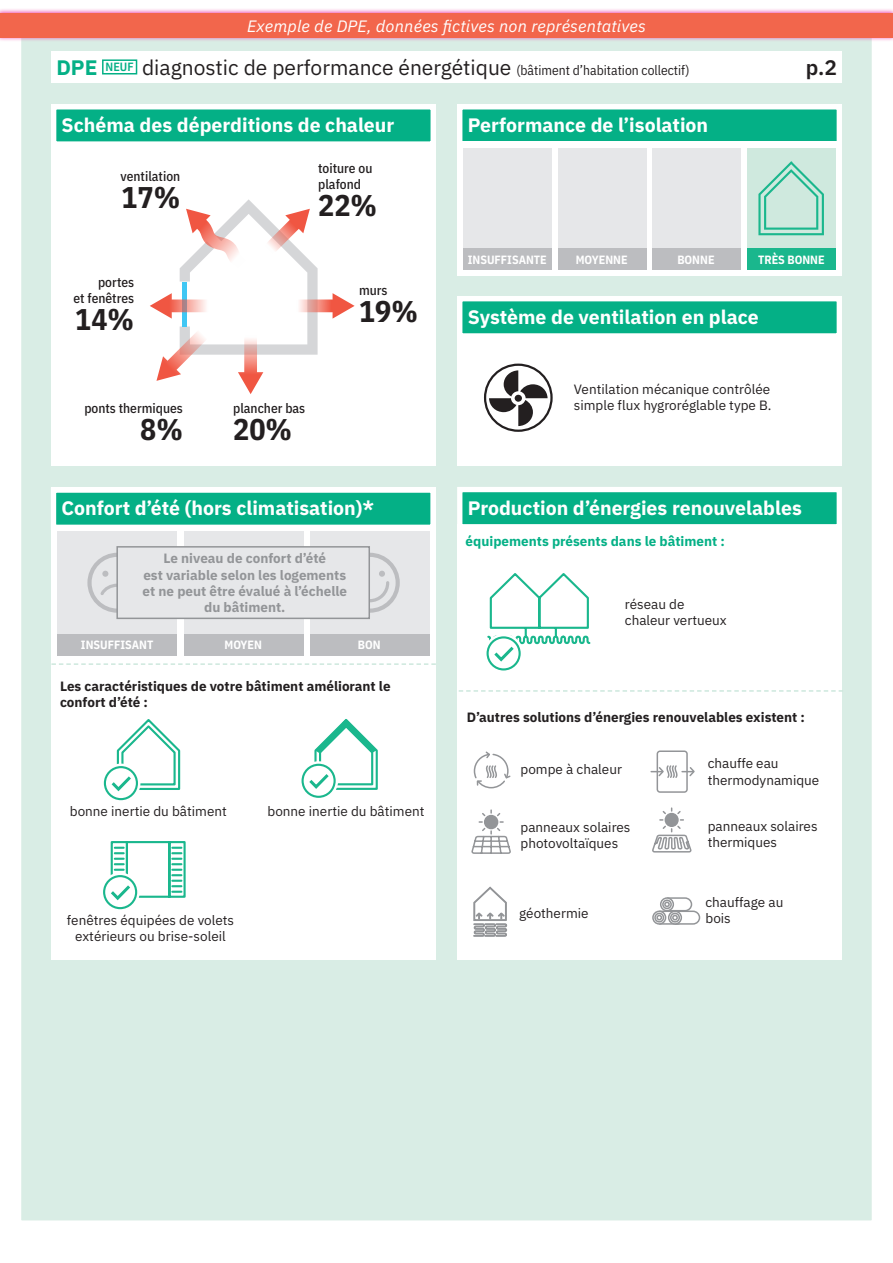
<style>
.page{position:relative;width:893px;height:1263px;background:#fff}
.page>*{position:absolute;margin:0;border:0;box-sizing:border-box;transform-origin:0 0}
.t1{font:700 30px "IBM Plex Sans Cond";color:#231f20}
.t2{font:21px "IBM Plex Sans";color:#231f20}
.t3{font:700 21px "IBM Plex Sans";color:#04b086}
.t4{font:600 21px "IBM Plex Sans";color:#231f20}
.titre_bloc{font:700 19.5px "IBM Plex Sans";color:#fff}
.t5{font:italic 16.5px "IBM Plex Sans";letter-spacing:.01em;color:#fff}
.t6{font:13.5px/16.2px "IBM Plex Sans";color:#231f20}
.t7{font:700 13.5px/16.2px "IBM Plex Sans";color:#231f20}
.t8{font:700 13.5px/16.2px "IBM Plex Sans";color:#939598;text-align:center}
.t9{font:500 13.5px/16.2px "IBM Plex Sans Cond";color:#231f20}
.t10{font:700 13.5px "IBM Plex Sans";color:#04b086}
.t11{font:700 12px "IBM Plex Sans Cond";color:#fff}
.t12{font:600 12px "IBM Plex Sans Cond";color:#04b086}
.s1{font-family:"IBM Plex Sans Cond";font-size:13.5px}
</style>
<div class="page">
<div style="left:0;top:0;width:893px;height:1242px;background:#d9ede5;border:21px solid #fff"></div>
<div style="left:51px;top:51px;width:791px;height:32px;background:#fff"></div>
<div style="left:457px;top:524px;width:385px;height:436px;background:#fff"></div>
<div style="left:51px;top:104px;width:385px;height:362px;background:#fff"></div>
<div style="left:457px;top:296px;width:385px;height:170px;background:#fff"></div>
<div style="left:54px;top:107px;width:379px;height:37px;background:#04b086"></div>
<div style="left:51px;top:104px;width:385px;height:43px;border:5px solid #fff"></div>
<div style="left:460px;top:107px;width:379px;height:37px;background:#04b086"></div>
<div style="left:457px;top:104px;width:385px;height:43px;border:5px solid #fff"></div>
<div style="left:460px;top:299px;width:379px;height:37px;background:#04b086"></div>
<div style="left:457px;top:296px;width:385px;height:43px;border:5px solid #fff"></div>
<div style="left:460px;top:490px;width:379px;height:37px;background:#04b086"></div>
<div style="left:457px;top:487px;width:385px;height:42px;border:5px solid #fff"></div>
<div style="left:51px;top:487px;width:385px;height:473px;background:#fff"></div>
<div style="left:54px;top:490px;width:379px;height:37px;background:#04b086"></div>
<div style="left:51px;top:487px;width:385px;height:43px;border:5px solid #fff"></div>
<div style="left:0;top:8px;width:893px;height:34px;background:#ed028c;opacity:.75"></div>
<div style="left:0;top:13px;width:893px;height:25px;background:#f2664c"></div>
<div style="left:102px;top:59px;width:35px;height:15px;border:2px solid #04b086"></div>
<div style="left:457px;top:141px;width:385px;height:135px;background:#fff"></div>
<div style="left:747px;top:148px;width:88px;height:101px;background:#cfe9de"></div>
<div style="left:653px;top:148px;width:88px;height:101px;background:#e6e7e9"></div>
<div style="left:558px;top:148px;width:88px;height:101px;background:#e6e7e9"></div>
<div style="left:464px;top:148px;width:88px;height:101px;background:#e6e7e9"></div>
<div style="left:747px;top:249px;width:88px;height:21px;background:#1ab78d"></div>
<div style="left:653px;top:249px;width:88px;height:21px;background:#bcbdc0"></div>
<div style="left:558px;top:249px;width:88px;height:21px;background:#bcbdc0"></div>
<div style="left:464px;top:249px;width:88px;height:21px;background:#bcbdc0"></div>
<svg style="left:758px;top:161px;width:66px;height:74px"></svg>
<svg style="left:150px;top:199px;width:205px;height:195px"></svg>
<svg style="left:51px;top:663px;width:385px;height:2px"></svg>
<svg style="left:489px;top:370px;width:59px;height:56px"></svg>
<div style="left:484px;top:364px;width:69px;height:68px;border:2px solid #231f20;border-radius:50%"></div>
<div style="left:299px;top:761px;width:39px;height:39px;border:4px solid #fff;border-radius:50%"></div>
<svg style="left:302px;top:719px;width:76px;height:79px"></svg>
<div style="left:101px;top:872px;width:39px;height:40px;border:4px solid #fff;border-radius:50%"></div>
<svg style="left:103px;top:841px;width:83px;height:68px"></svg>
<div style="left:101px;top:764px;width:39px;height:39px;border:4px solid #fff;border-radius:50%"></div>
<svg style="left:104px;top:719px;width:77px;height:81px"></svg>
<div style="left:484px;top:634px;width:39px;height:39px;border:4px solid #fff;border-radius:50%"></div>
<svg style="left:486px;top:573px;width:105px;height:97px"></svg>
<svg style="left:473px;top:886px;width:34px;height:51px"></svg>
<svg style="left:650px;top:764px;width:45px;height:15px"></svg>
<div style="left:657px;top:750px;width:31px;height:43px;border:2px solid #939598;border-radius:3px"></div>
<div style="left:652px;top:910px;width:14px;height:15px;border:2px solid #939598;border-radius:50%"></div>
<svg style="left:653px;top:897px;width:48px;height:28px"></svg>
<svg style="left:473px;top:751px;width:38px;height:38px"></svg>
<svg style="left:459px;top:690px;width:383px;height:2px"></svg>
<svg style="left:471px;top:809px;width:39px;height:44px"></svg>
<div style="left:485px;top:815px;width:13px;height:13px;background:#939598;border-radius:50%"></div>
<div style="left:484px;top:815px;width:14px;height:14px;border:2px solid #939598;border-radius:50%"></div>
<svg style="left:652px;top:807px;width:40px;height:46px"></svg>
<div style="left:665px;top:813px;width:13px;height:13px;background:#939598;border-radius:50%"></div>
<div style="left:665px;top:813px;width:14px;height:14px;border:2px solid #939598;border-radius:50%"></div>
<div style="left:51px;top:525px;width:384px;height:137px;background:#fff"></div>
<div style="left:184px;top:531px;width:119px;height:103px;background:#e6e7e9"></div>
<div style="left:58px;top:531px;width:119px;height:103px;background:#e6e7e9"></div>
<div style="left:310px;top:531px;width:120px;height:103px;background:#e6e7e9"></div>
<svg style="left:87px;top:553px;width:29px;height:60px"></svg>
<svg style="left:370px;top:553px;width:30px;height:60px"></svg>
<div style="left:58px;top:634px;width:119px;height:21px;background:#bcbdc0"></div>
<div style="left:184px;top:634px;width:119px;height:21px;background:#bcbdc0"></div>
<div style="left:310px;top:634px;width:120px;height:21px;background:#bcbdc0"></div>
<div style="left:117px;top:547px;width:252px;height:71px;background:#e6e7e9"></div>
<div style="left:116px;top:546px;width:254px;height:73px;border:2px solid #939598"></div>
<p class="t5" style="left:247px;top:13px;width:400px">Exemple de DPE, données fictives non représentatives</p>
<h2 class="t3" style="left:56px;top:50px;width:43px">DPE</h2>
<h2 class="t2" style="left:142px;top:51px;width:549px">diagnostic de performance énergétique <span class="s1">(bâtiment d’habitation collectif)</span></h2>
<p class="titre_bloc" style="left:62px;top:109px;width:334px">Schéma des déperditions de chaleur</p>
<p class="titre_bloc" style="left:468px;top:109px;width:242px">Performance de l’isolation</p>
<p class="t12" style="left:106px;top:58px;width:30px">NEUF</p>
<p class="t9" style="left:121px;top:167px;width:61px">ventilation</p>
<p class="t1" style="left:121px;top:173px;width:60px">17%</p>
<p class="t9" style="left:318px;top:158px;width:56px">toiture ou plafond</p>
<p class="t1" style="left:318px;top:181px;width:60px">22%</p>
<h2 class="t4" style="left:806px;top:51px;width:33px">p.2</h2>
<p class="t9" style="left:98px;top:273px;width:38px">portes</p>
<p class="t9" style="left:73px;top:289px;width:62px">et fenêtres</p>
<p class="t1" style="left:75px;top:295px;width:60px">14%</p>
<p class="t9" style="left:84px;top:399px;width:100px">ponts thermiques</p>
<p class="t1" style="left:140px;top:405px;width:44px">8%</p>
<p class="t9" style="left:233px;top:399px;width:74px">plancher bas</p>
<p class="t1" style="left:233px;top:405px;width:60px">20%</p>
<p class="t9" style="left:359px;top:281px;width:30px">murs</p>
<p class="t1" style="left:359px;top:287px;width:60px">19%</p>
<p class="t11" style="left:468px;top:250px;width:81px">INSUFFISANTE</p>
<p class="t11" style="left:576px;top:250px;width:53px">MOYENNE</p>
<p class="t11" style="left:677px;top:250px;width:39px">BONNE</p>
<p class="t11" style="left:758px;top:250px;width:68px">TRÈS BONNE</p>
<p class="titre_bloc" style="left:468px;top:301px;width:292px">Système de ventilation en place</p>
<p class="t6" style="left:574px;top:380px;width:198px">Ventilation mécanique contrôlée</p>
<p class="t6" style="left:574px;top:396px;width:199px">simple flux hygroréglable type B.</p>
<p class="titre_bloc" style="left:61px;top:493px;width:314px">Confort d’été (hors climatisation)*</p>
<p class="titre_bloc" style="left:468px;top:492px;width:336px">Production d’énergies renouvelables</p>
<p class="t8" style="left:143px;top:549px;width:206px">Le niveau de confort d’été<br>est variable selon les logements et ne peut être évalué à l’échelle du bâtiment.</p>
<p class="t11" style="left:81px;top:635px;width:74px">INSUFFISANT</p>
<p class="t11" style="left:224px;top:635px;width:39px">MOYEN</p>
<p class="t11" style="left:358px;top:635px;width:24px">BON</p>
<p class="t7" style="left:60px;top:677px;width:332px">Les caractéristiques de votre bâtiment améliorant le confort d’été :</p>
<p class="t6" style="left:70px;top:802px;width:158px">bonne inertie du bâtiment</p>
<p class="t6" style="left:268px;top:801px;width:158px">bonne inertie du bâtiment</p>
<p class="t6" style="left:67px;top:911px;width:169px;text-align:center">fenêtres équipées de volets extérieurs ou brise-soleil</p>
<p class="t10" style="left:466px;top:531px;width:261px">équipements présents dans le bâtiment :</p>
<p class="t6" style="left:625px;top:595px;width:61px">réseau de</p>
<p class="t6" style="left:625px;top:611px;width:103px">chaleur vertueux</p>
<p class="t7" style="left:467px;top:708px;width:339px">D’autres solutions d’énergies renouvelables existent :</p>
<p class="t6" style="left:521px;top:760px;width:103px">pompe à chaleur</p>
<p class="t6" style="left:708px;top:754px;width:113px">chauffe eau thermodynamique</p>
<p class="t6" style="left:521px;top:818px;width:111px">panneaux solaires photovoltaïques</p>
<p class="t6" style="left:519px;top:904px;width:71px">géothermie</p>
<p class="t6" style="left:708px;top:817px;width:111px">panneaux solaires thermiques</p>
<p class="t6" style="left:705px;top:893px;width:79px">chauffage au bois</p>
</div>
